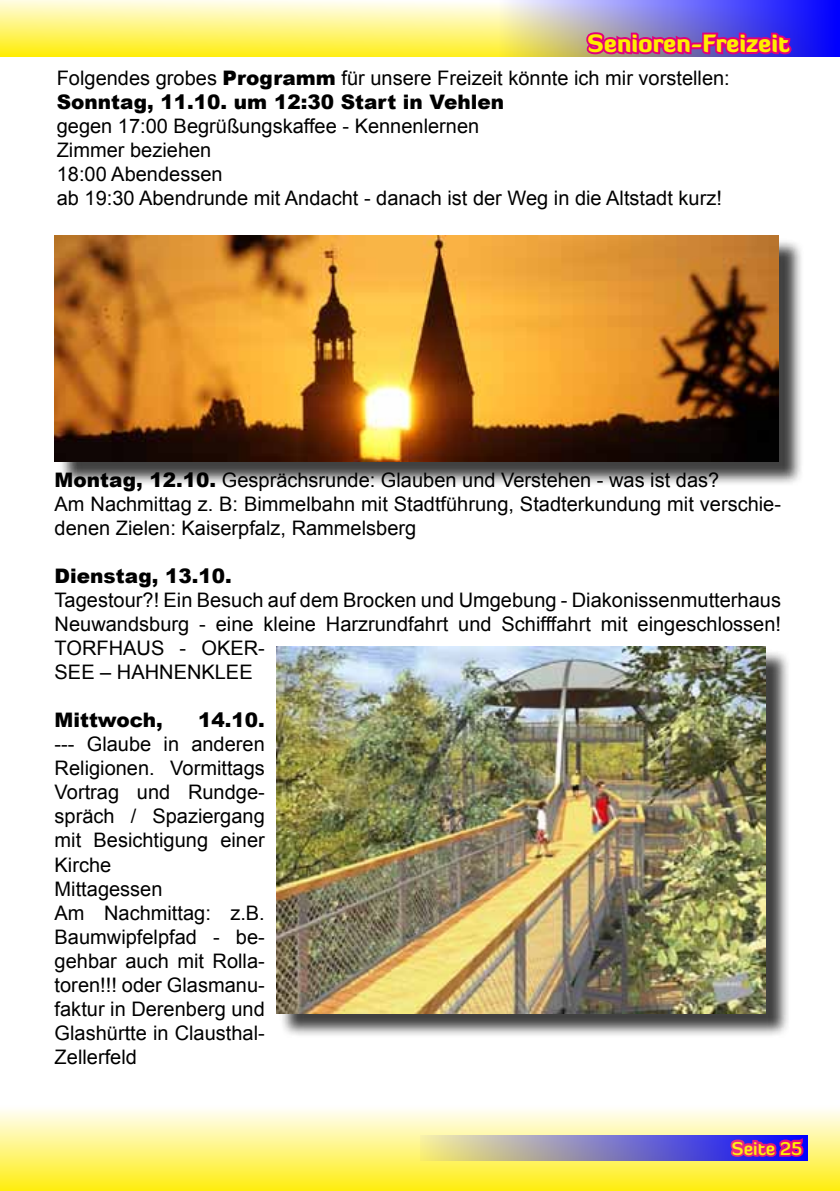
<style>
.page{position:relative;width:840px;height:1191px;background:#fff}
.page>*{position:absolute;margin:0;border:0;box-sizing:border-box;transform-origin:0 0}
.t1{font:900 24px "Diavlo";color:#ffed00}
.t2{font:20px/24px "Arial";color:#000}
.t3{font:900 20px "Arial";color:#000}
.t4{font:700 18px "Diavlo";color:#ffed00}
.s1{font-weight:900}
</style>
<div class="page">
<svg style="left:0;top:0;width:499px;height:57px;background:#fff581"></svg>
<img style="left:499px;top:0;width:340px;height:57px">
<div style="left:0;top:1106px;width:839px;height:85px;background:linear-gradient(to bottom,#fffefd,#ffed0e)"></div>
<svg style="left:420px;top:1135px;width:387px;height:26px;background:#938db9"></svg>
<svg style="left:728px;top:1137px;width:77px;height:24px;background:#8a19af"></svg>
<div style="left:58px;top:238px;width:745px;height:248px;background:#000;opacity:.75"></div>
<img style="left:55px;top:235px;width:723px;height:226px">
<svg style="left:584px;top:30px;width:209px;height:26px;background:#b62893"></svg>
<div style="left:279px;top:649px;width:510px;height:388px;background:#000;opacity:.75"></div>
<img style="left:276px;top:646px;width:489px;height:367px">
<p class="t1" style="left:587px;top:28px;width:203px">Senioren-Freizeit</p>
<p class="t2" style="left:57px;top:66px;width:674px">Folgendes grobes <span class="s1">Programm</span> für unsere Freizeit könnte ich mir vorstellen:<br><span class="s1">Sonntag, 11.10. um 12:30 Start in Vehlen</span></p>
<p class="t2" style="left:57px;top:114px;width:666px">gegen 17:00 Begrüßungskaffee - Kennenlernen<br>Zimmer beziehen<br>18:00 Abendessen<br>ab 19:30 Abendrunde mit Andacht - danach ist der Weg in die Altstadt kurz!</p>
<p class="t2" style="left:55px;top:468px;width:727px"><span class="s1">Montag, 12.10.</span> Gesprächsrunde: Glauben und Verstehen - was ist das?<br>Am Nachmittag z. B: Bimmelbahn mit Stadtführung, Stadterkundung mit verschie&shy;denen Zielen: Kaiserpfalz, Rammelsberg</p>
<p class="t3" style="left:55px;top:562px;width:179px">Dienstag, 13.10.</p>
<p class="t2" style="left:55px;top:588px;width:727px">Tagestour?! Ein Besuch auf dem Brocken und Umgebung - Diakonissenmutterhaus Neuwandsburg - eine kleine Harzrundfahrt und Schifffahrt mit eingeschlossen!<br>TORFHAUS - OKER-<br>SEE – HAHNENKLEE</p>
<p class="t3" style="left:55px;top:706px;width:110px">Mittwoch,</p>
<p class="t3" style="left:198px;top:706px;width:68px">14.10.</p>
<p class="t2" style="left:55px;top:732px;width:212px">--- Glaube in anderen<br>Religionen. Vormittags<br>Vortrag und Rundge&shy;spräch / Spaziergang mit Besichtigung einer<br>Kirche<br>Mittagessen<br>Am Nachmittag: z.B.<br>Baumwipfelpfad - be&shy;gehbar auch mit Rolla&shy;toren!!! oder Glasmanu&shy;faktur in Derenberg und<br>Glashürtte in Clausthal-<br>Zellerfeld</p>
<p class="t4" style="left:731px;top:1136px;width:72px">Seite 25</p>
</div>
